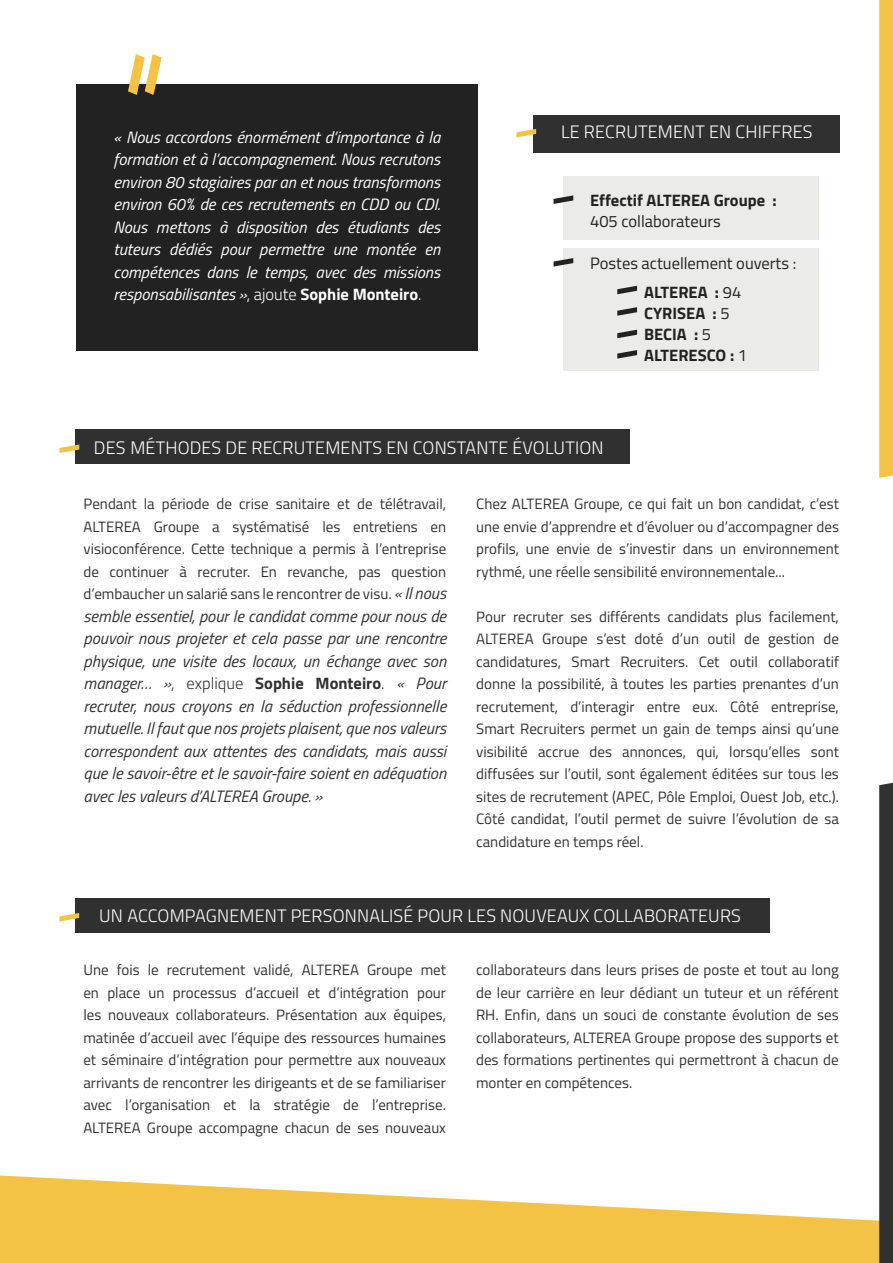
<style>
.page{position:relative;width:893px;height:1263px;background:#fff}
.page>*{position:absolute;margin:0;border:0;box-sizing:border-box;transform-origin:0 0}
.t1{font:300 18px "Titillium Web";letter-spacing:.01em;color:#fff}
.t2{font:italic 16.5px/22.5px "Titillium Web";color:#303131;text-align:justify}
.t3{font:italic 16.5px/22.5px "Titillium Web";color:#fff;text-align:justify}
.t4{font:700 16.5px/21px "Titillium Web";color:#222}
.t5{font:16.5px "Titillium";color:#222}
.t6{font:15px/22.5px "Titillium";color:#303131;text-align:justify}
.s1{font-weight:300;font-style:normal}
.s2{font-weight:700;font-style:normal}
.s3{font-family:"Titillium";font-weight:400}
.s4{font-family:"Titillium Web";font-style:italic;font-size:16.5px}
</style>
<div class="page">
<div style="left:563px;top:248px;width:256px;height:123px;background:#ebebea"></div>
<svg style="left:0;top:1175px;width:879px;height:88px;fill:#f4c245"></svg>
<svg style="left:879px;top:0;width:14px;height:478px;background:#f4c348"></svg>
<svg style="left:879px;top:783px;width:14px;height:480px;background:#333434"></svg>
<div style="left:75px;top:429px;width:554px;height:35px;background:#303030"></div>
<svg style="left:60px;top:444px;width:19px;height:9px"></svg>
<div style="left:75px;top:898px;width:695px;height:34px;background:#303030"></div>
<svg style="left:59px;top:913px;width:20px;height:8px"></svg>
<div style="left:563px;top:177px;width:256px;height:63px;background:#ebebea"></div>
<div style="left:533px;top:115px;width:306px;height:38px;background:#303030"></div>
<svg style="left:516px;top:129px;width:20px;height:8px"></svg>
<svg style="left:554px;top:195px;width:19px;height:9px"></svg>
<svg style="left:617px;top:307px;width:20px;height:9px"></svg>
<svg style="left:554px;top:258px;width:19px;height:9px"></svg>
<svg style="left:617px;top:286px;width:20px;height:8px"></svg>
<div style="left:76px;top:84px;width:402px;height:266px;background:#222"></div>
<svg style="left:128px;top:54px;width:33px;height:41px"></svg>
<svg style="left:617px;top:330px;width:20px;height:8px"></svg>
<svg style="left:617px;top:350px;width:20px;height:9px"></svg>
<p class="t3" style="left:113px;top:125px;width:328px">« Nous accordons énormément d’importance à la formation et à l’accompagnement. Nous recrutons environ 80 stagiaires par an et nous transformons environ 60% de ces recrutements en CDD ou CDI.<br>Nous mettons à disposition des étudiants des tuteurs dédiés pour permettre une montée en compétences dans le temps, avec des missions responsabilisantes »<span class="s1">, ajoute</span> <span class="s2">Sophie Monteiro</span><span class="s1">.</span></p>
<p class="t1" style="left:561px;top:119px;width:253px">LE RECRUTEMENT EN CHIFFRES</p>
<p class="t4" style="left:590px;top:189px;width:188px">Effectif ALTEREA Groupe :</p>
<p class="t5" style="left:590px;top:209px;width:132px">405 collaborateurs</p>
<p class="t5" style="left:590px;top:251px;width:208px">Postes actuellement ouverts :</p>
<p class="t4" style="left:644px;top:280px;width:104px">ALTEREA : <span class="s3">94<br></span>CYRISEA : <span class="s3">5<br></span>BECIA : <span class="s3">5<br></span>ALTERESCO : <span class="s3">1</span></p>
<p class="t1" style="left:94px;top:434px;width:511px">DES MÉTHODES DE RECRUTEMENTS EN CONSTANTE ÉVOLUTION</p>
<p class="t6" style="left:84px;top:492px;width:364px">Pendant la période de crise sanitaire et de télétravail, ALTEREA Groupe a systématisé les entretiens en visioconférence. Cette technique a permis à l’entreprise de continuer à recruter. En revanche, pas question d’embaucher un salarié sans le rencontrer de visu. <span class="s4">« Il nous</span></p>
<p class="t2" style="left:84px;top:604px;width:364px">semble essentiel, pour le candidat comme pour nous de pouvoir nous projeter et cela passe par une rencontre physique, une visite des locaux, un échange avec son manager… »<span class="s1">, explique</span> <span class="s2">Sophie Monteiro</span><span class="s1">.</span> « Pour recruter, nous croyons en la séduction professionnelle mutuelle. Il faut que nos projets plaisent, que nos valeurs correspondent aux attentes des candidats, mais aussi que le savoir-être et le savoir-faire soient en adéquation avec les valeurs d’ALTEREA Groupe. »</p>
<p class="t6" style="left:476px;top:492px;width:364px">Chez ALTEREA Groupe, ce qui fait un bon candidat, c’est une envie d’apprendre et d’évoluer ou d’accompagner des profils, une envie de s’investir dans un environnement rythmé, une réelle sensibilité environnementale...</p>
<p class="t6" style="left:476px;top:605px;width:364px">Pour recruter ses différents candidats plus facilement, ALTEREA Groupe s’est doté d’un outil de gestion de candidatures, Smart Recruiters. Cet outil collaboratif donne la possibilité, à toutes les parties prenantes d’un recrutement, d’interagir entre eux. Côté entreprise, Smart Recruiters permet un gain de temps ainsi qu’une visibilité accrue des annonces, qui, lorsqu’elles sont diffusées sur l’outil, sont également éditées sur tous les sites de recrutement (APEC, Pôle Emploi, Ouest Job, etc.).<br>Côté candidat, l’outil permet de suivre l’évolution de sa candidature en temps réel.</p>
<p class="t1" style="left:99px;top:902px;width:643px">UN ACCOMPAGNEMENT PERSONNALISÉ POUR LES NOUVEAUX COLLABORATEURS</p>
<p class="t6" style="left:83px;top:958px;width:364px">Une fois le recrutement validé, ALTEREA Groupe met en place un processus d’accueil et d’intégration pour les nouveaux collaborateurs. Présentation aux équipes, matinée d’accueil avec l’équipe des ressources humaines et séminaire d’intégration pour permettre aux nouveaux arrivants de rencontrer les dirigeants et de se familiariser avec l’organisation et la stratégie de l’entreprise.<br>ALTEREA Groupe accompagne chacun de ses nouveaux</p>
<p class="t6" style="left:476px;top:958px;width:364px">collaborateurs dans leurs prises de poste et tout au long de leur carrière en leur dédiant un tuteur et un référent RH. Enfin, dans un souci de constante évolution de ses collaborateurs, ALTEREA Groupe propose des supports et des formations pertinentes qui permettront à chacun de monter en compétences.</p>
</div>
